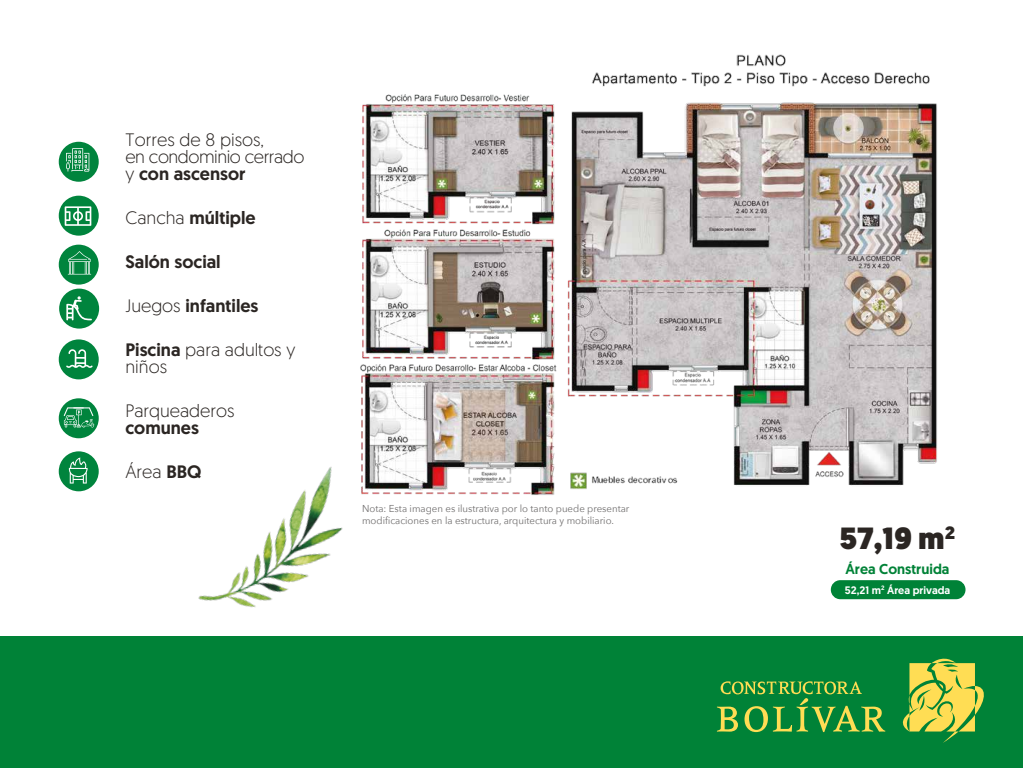
<style>
.page{position:relative;width:1024px;height:768px;background:#fff}
.page>*{position:absolute;margin:0;border:0;box-sizing:border-box;transform-origin:0 0}
.t1{font:900 30.6px "Geomanist";color:#2b2623}
.t2{font:500 18px "Geomanist";color:#2b2623}
.t3{font:300 18px/17px "Geomanist";letter-spacing:-.025em;color:#2b2623}
.t4{font:300 18px/17px "Geomanist";color:#2b2623}
.t5{font:500 14.3px "Geomanist";color:#008237}
.t6{font:500 10.8px "Geomanist";color:#fff}
.t7{font:10px/12px "Avenir Next";color:#706e6e}
.s1{font-weight:500}
.s2{font-weight:300}
</style>
<div class="page">
<div style="left:1px;top:637px;width:1022px;height:131px;background:#008237"></div>
<svg style="left:902px;top:658px;width:82px;height:85px"></svg>
<svg style="left:717px;top:681px;width:168px;height:51px"></svg>
<div style="left:831px;top:580px;width:135px;height:19px;background:#008237;border-radius:9px"></div>
<div style="left:59px;top:142px;width:40px;height:40px;background:#00843d;border-radius:50%"></div>
<svg style="left:66px;top:148px;width:23px;height:24px"></svg>
<div style="left:59px;top:398px;width:40px;height:40px;background:#00843d;border-radius:50%"></div>
<svg style="left:64px;top:407px;width:30px;height:20px"></svg>
<div style="left:59px;top:245px;width:40px;height:40px;background:#00843d;border-radius:50%"></div>
<svg style="left:68px;top:251px;width:23px;height:24px"></svg>
<img style="left:198px;top:467px;width:145px;height:141px">
<img style="left:360px;top:54px;width:577px;height:441px">
<div style="left:59px;top:339px;width:40px;height:40px;background:#00843d;border-radius:50%"></div>
<svg style="left:66px;top:349px;width:27px;height:19px"></svg>
<div style="left:59px;top:196px;width:40px;height:40px;background:#00843d;border-radius:50%"></div>
<svg style="left:65px;top:206px;width:26px;height:20px"></svg>
<div style="left:59px;top:289px;width:40px;height:40px;background:#00843d;border-radius:50%"></div>
<svg style="left:66px;top:296px;width:26px;height:24px"></svg>
<div style="left:59px;top:451px;width:40px;height:40px;background:#00843d;border-radius:50%"></div>
<svg style="left:69px;top:458px;width:19px;height:26px"></svg>
<h2 class="t3" style="left:125px;top:131px;width:181px">Torres de 8 pisos,<br>en condominio cerrado y <span class="s1">con ascensor</span></h2>
<h2 class="t2" style="left:125px;top:206px;width:132px"><span class="s2">Cancha</span> múltiple</h2>
<h2 class="t2" style="left:125px;top:250px;width:97px">Salón social</h2>
<h2 class="t2" style="left:125px;top:294px;width:135px"><span class="s2">Juegos</span> infantiles</h2>
<h2 class="t4" style="left:125px;top:341px;width:171px"><span class="s1">Piscina</span> para adultos y niños</h2>
<h2 class="t4" style="left:125px;top:402px;width:111px">Parqueaderos</h2>
<h2 class="t2" style="left:125px;top:416px;width:75px">comunes</h2>
<h2 class="t4" style="left:125px;top:463px;width:77px">Área <span class="s1">BBQ</span></h2>
<p class="t7" style="left:362px;top:502px;width:269px">Nota: Esta imagen es ilustrativa por lo tanto puede presentar modificaciones en la estructura, arquitectura y mobiliario.</p>
<h1 class="t1" style="left:840px;top:517px;width:117px">57,19 m<sup>2</sup></h1>
<h3 class="t5" style="left:845px;top:559px;width:105px">Área Construida</h3>
<p class="t6" style="left:845px;top:583px;width:107px">52,21 m<sup>2</sup> Área privada</p>
</div>
